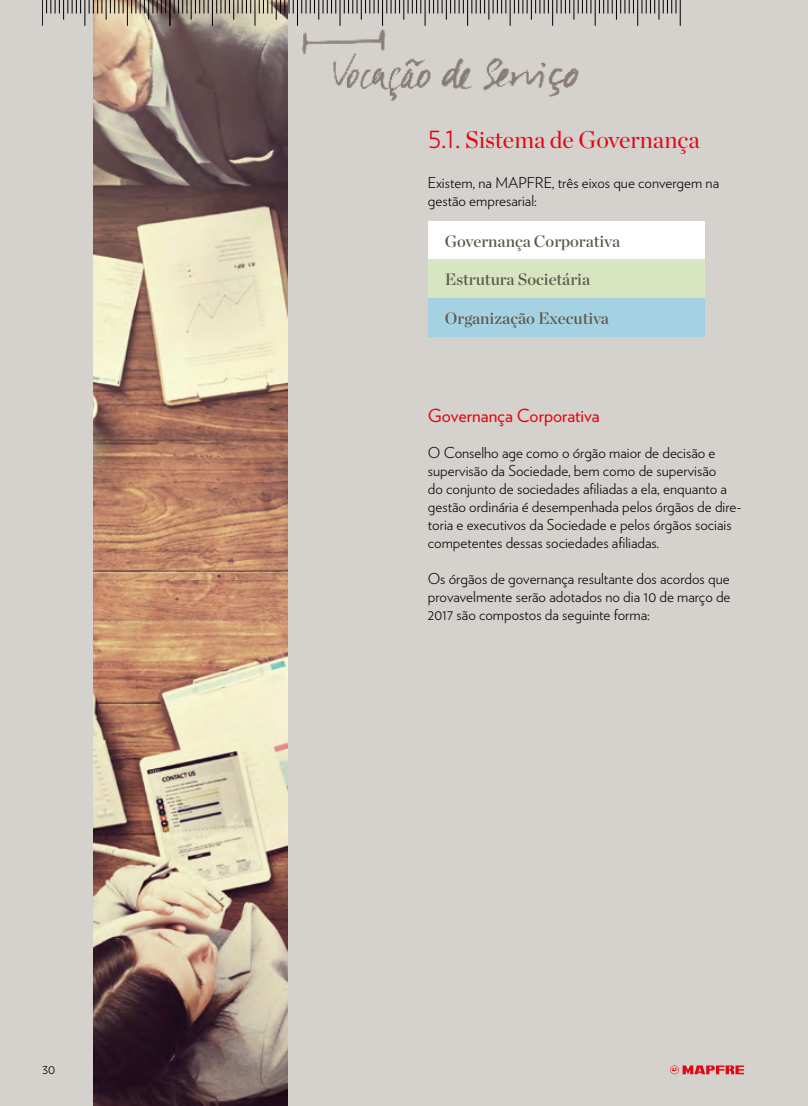
<style>
.page{position:relative;width:808px;height:1106px;background:#d5d1cd}
.page>*{position:absolute;margin:0;border:0;box-sizing:border-box;transform-origin:0 0}
.titular_primero_16{font:24px "Chronicle Display";color:#e30613}
.titular_segundo_16{font:18px "Verlag";color:#e30613}
.TB_Titulo_tablas_RS{font:16.5px "Chronicle Display Semi";color:#5d574c}
.TEXTO_CORRIDO_PT_16{font:300 15px/18px "Verlag";color:#000}
.t1{font:300 13.5px "Verlag";color:#000}
.s1{font-family:"Verlag";font-weight:300;font-size:30px}
</style>
<div class="page">
<img style="left:94px;top:26px;width:193px;height:1080px">
<img style="left:284px;top:26px;width:102px;height:33px">
<svg style="left:42px;top:0;width:639px;height:26px"></svg>
<svg style="left:670px;top:1065px;width:74px;height:9px"></svg>
<div style="left:428px;top:221px;width:276px;height:38px;background:#fff"></div>
<div style="left:428px;top:259px;width:276px;height:39px;background:#d7e5c1"></div>
<div style="left:428px;top:298px;width:276px;height:39px;background:#a4d2e2"></div>
<img style="left:313px;top:40px;width:266px;height:62px">
<p class="t1" style="left:43px;top:1059px;width:14px">30</p>
<p class="titular_primero_16" style="left:428px;top:122px;width:273px"><span class="s1">5.1.</span> Sistema de Governança</p>
<p class="TEXTO_CORRIDO_PT_16" style="left:428px;top:173px;width:293px">Existem, na MAPFRE, três eixos que convergem na gestão empresarial:</p>
<p class="TB_Titulo_tablas_RS" style="left:445px;top:228px;width:177px">Governança Corporativa</p>
<p class="TB_Titulo_tablas_RS" style="left:445px;top:267px;width:147px">Estrutura Societária</p>
<p class="TB_Titulo_tablas_RS" style="left:445px;top:305px;width:166px">Organização Executiva</p>
<p class="titular_segundo_16" style="left:428px;top:402px;width:173px">Governança Corporativa</p>
<p class="TEXTO_CORRIDO_PT_16" style="left:428px;top:443px;width:315px">O Conselho age como o órgão maior de decisão e supervisão da Sociedade, bem como de supervisão<br>do conjunto de sociedades afiliadas a ela, enquanto a gestão ordinária é desempenhada pelos órgãos de dire&shy;toria e executivos da Sociedade e pelos órgãos sociais competentes dessas sociedades afiliadas.</p>
<p class="TEXTO_CORRIDO_PT_16" style="left:428px;top:569px;width:304px;text-align:justify">Os órgãos de governança resultante dos acordos que provavelmente serão adotados no dia 10 de março de 2017 são compostos da seguinte forma:</p>
</div>
